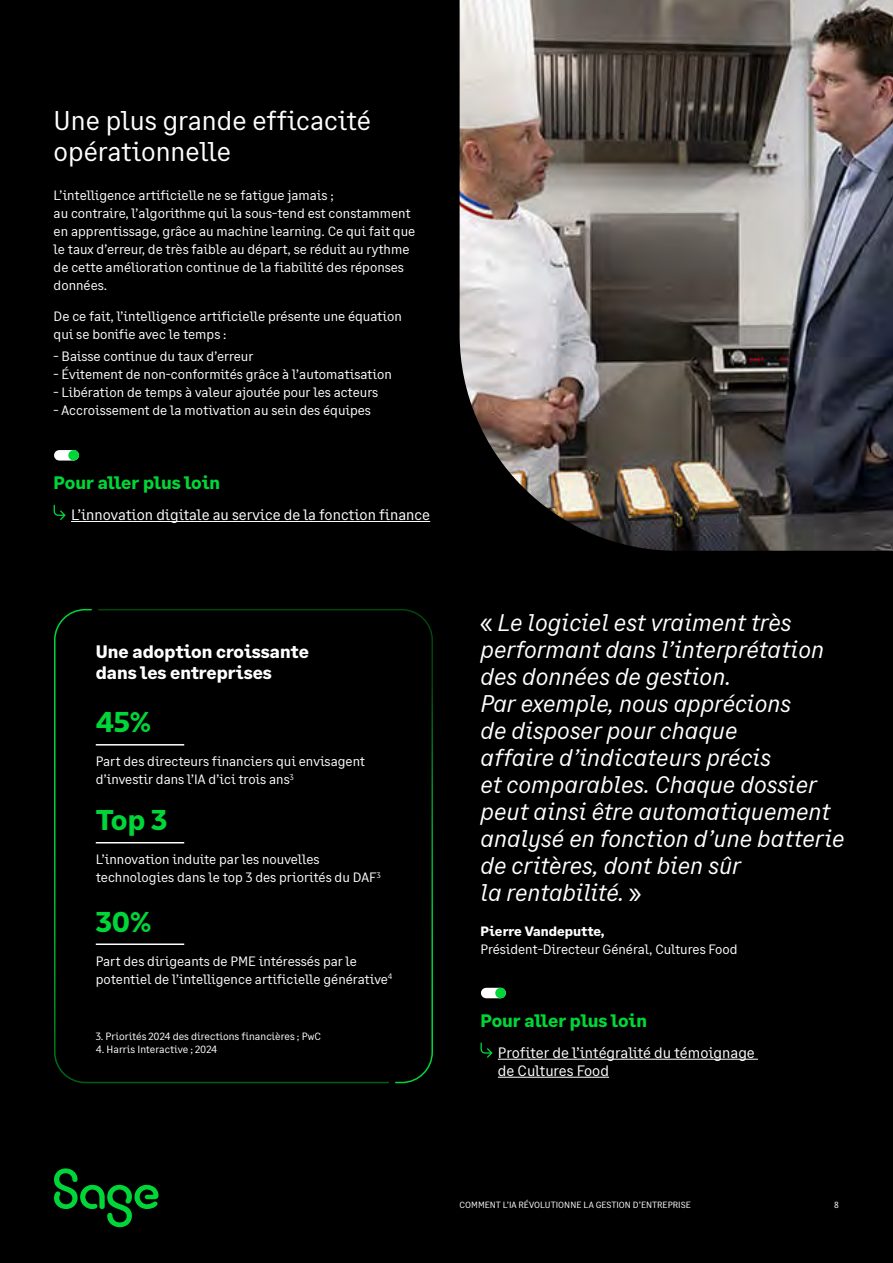
<style>
.page{position:relative;width:893px;height:1263px;background:#000}
.page>*{position:absolute;margin:0;border:0;box-sizing:border-box;transform-origin:0 0}
.t1{font:700 28.5px "Sage Text";color:#00d638}
.t2{font:27px/31.5px "Sage Text";color:#fff}
.t3{font:italic 24px/27px "Sage Text";color:#fff}
.t4{font:700 18px/21px "Sage Text";color:#fff}
.t5{font:700 18px "Sage Text";letter-spacing:-.005em;color:#00d638}
.t6{font:15px/18px "Sage Text";color:#fff}
.t7{font:13.5px/18px "Sage Text";color:#fff}
.t8{font:700 13.5px "Sage Text";color:#fff}
.t9{font:10.5px "Sage Text";color:#fff}
.t10{font:9px "Sage Text";color:#fff}
.s1{font-style:normal}
</style>
<div class="page">
<img style="left:460px;top:0;width:433px;height:551px">
<hr style="left:71px;top:521px;width:359px;height:1px;background:#fff">
<svg style="left:54px;top:505px;width:12px;height:15px"></svg>
<div style="left:59px;top:450px;width:15px;height:11px;background:#fff"></div>
<div style="left:68px;top:450px;width:11px;height:11px;background:#00d638;border-radius:50%"></div>
<hr style="left:498px;top:1059px;width:260px;height:1px;background:#fff">
<hr style="left:498px;top:1077px;width:111px;height:1px;background:#fff">
<svg style="left:480px;top:1042px;width:12px;height:16px"></svg>
<div style="left:486px;top:988px;width:15px;height:10px;background:#fff"></div>
<div style="left:495px;top:988px;width:11px;height:10px;background:#00d638;border-radius:50%"></div>
<svg style="left:54px;top:608px;width:43px;height:476px"></svg>
<svg style="left:97px;top:609px;width:336px;height:475px"></svg>
<hr style="left:96px;top:744px;width:88px;height:1px;background:#fff">
<hr style="left:96px;top:842px;width:88px;height:1px;background:#fff">
<hr style="left:96px;top:943px;width:88px;height:2px;background:#fff">
<svg style="left:54px;top:1168px;width:105px;height:59px"></svg>
<h2 class="t2" style="left:54px;top:105px;width:319px">Une plus grande efficacité opérationnelle</h2>
<p class="t7" style="left:54px;top:187px;width:363px">L’intelligence artificielle ne se fatigue jamais ;<br>au contraire, l’algorithme qui la sous-tend est constamment en apprentissage, grâce au machine learning. Ce qui fait que le taux d’erreur, de très faible au départ, se réduit au rythme de cette amélioration continue de la fiabilité des réponses données.</p>
<p class="t7" style="left:54px;top:307px;width:350px">De ce fait, l’intelligence artificielle présente une équation qui se bonifie avec le temps :</p>
<p class="t7" style="left:54px;top:347px;width:201px">- Baisse continue du taux d’erreur</p>
<p class="t7" style="left:54px;top:365px;width:340px">- Évitement de non-conformités grâce à l’automatisation</p>
<p class="t7" style="left:54px;top:383px;width:326px">- Libération de temps à valeur ajoutée pour les acteurs</p>
<p class="t7" style="left:54px;top:401px;width:319px">- Accroissement de la motivation au sein des équipes</p>
<h3 class="t5" style="left:54px;top:472px;width:168px">Pour aller plus loin</h3>
<p class="t6" style="left:71px;top:506px;width:361px">L’innovation digitale au service de la fonction finance</p>
<h3 class="t4" style="left:96px;top:642px;width:215px">Une adoption croissante dans les entreprises</h3>
<h1 class="t1" style="left:96px;top:705px;width:57px">45%</h1>
<p class="t7" style="left:96px;top:753px;width:271px">Part des directeurs financiers qui envisagent d’investir dans l’IA d’ici trois ans<sup>3</sup></p>
<h1 class="t1" style="left:96px;top:802px;width:73px">Top 3</h1>
<p class="t7" style="left:96px;top:851px;width:286px">L’innovation induite par les nouvelles technologies dans le top 3 des priorités du DAF<sup>3</sup></p>
<h1 class="t1" style="left:96px;top:904px;width:57px">30%</h1>
<p class="t7" style="left:96px;top:952px;width:298px">Part des dirigeants de PME intéressés par le potentiel de l’intelligence artificielle générative<sup>4</sup></p>
<p class="t9" style="left:96px;top:1030px;width:227px">3. Priorités 2024 des directions financières ; PwC</p>
<p class="t9" style="left:96px;top:1043px;width:123px">4. Harris Interactive ; 2024</p>
<p class="t3" style="left:480px;top:610px;width:366px"><span class="s1">«</span> Le logiciel est vraiment très performant dans l’interprétation des données de gestion.<br>Par exemple, nous apprécions<br>de disposer pour chaque<br>affaire d’indicateurs précis<br>et comparables. Chaque dossier peut ainsi être automatiquement analysé en fonction d’une batterie de critères, dont bien sûr<br>la rentabilité. <span class="s1">»</span></p>
<p class="t8" style="left:480px;top:923px;width:126px">Pierre Vandeputte,</p>
<p class="t7" style="left:480px;top:941px;width:259px">Président-Directeur Général, Cultures Food</p>
<h3 class="t5" style="left:480px;top:1009px;width:168px">Pour aller plus loin</h3>
<p class="t6" style="left:498px;top:1044px;width:258px">Profiter de l’intégralité du témoignage de Cultures Food</p>
<p class="t10" style="left:460px;top:1200px;width:233px">COMMENT L’IA RÉVOLUTIONNE LA GESTION D’ENTREPRISE</p>
<p class="t10" style="left:834px;top:1200px;width:6px">8</p>
</div>
